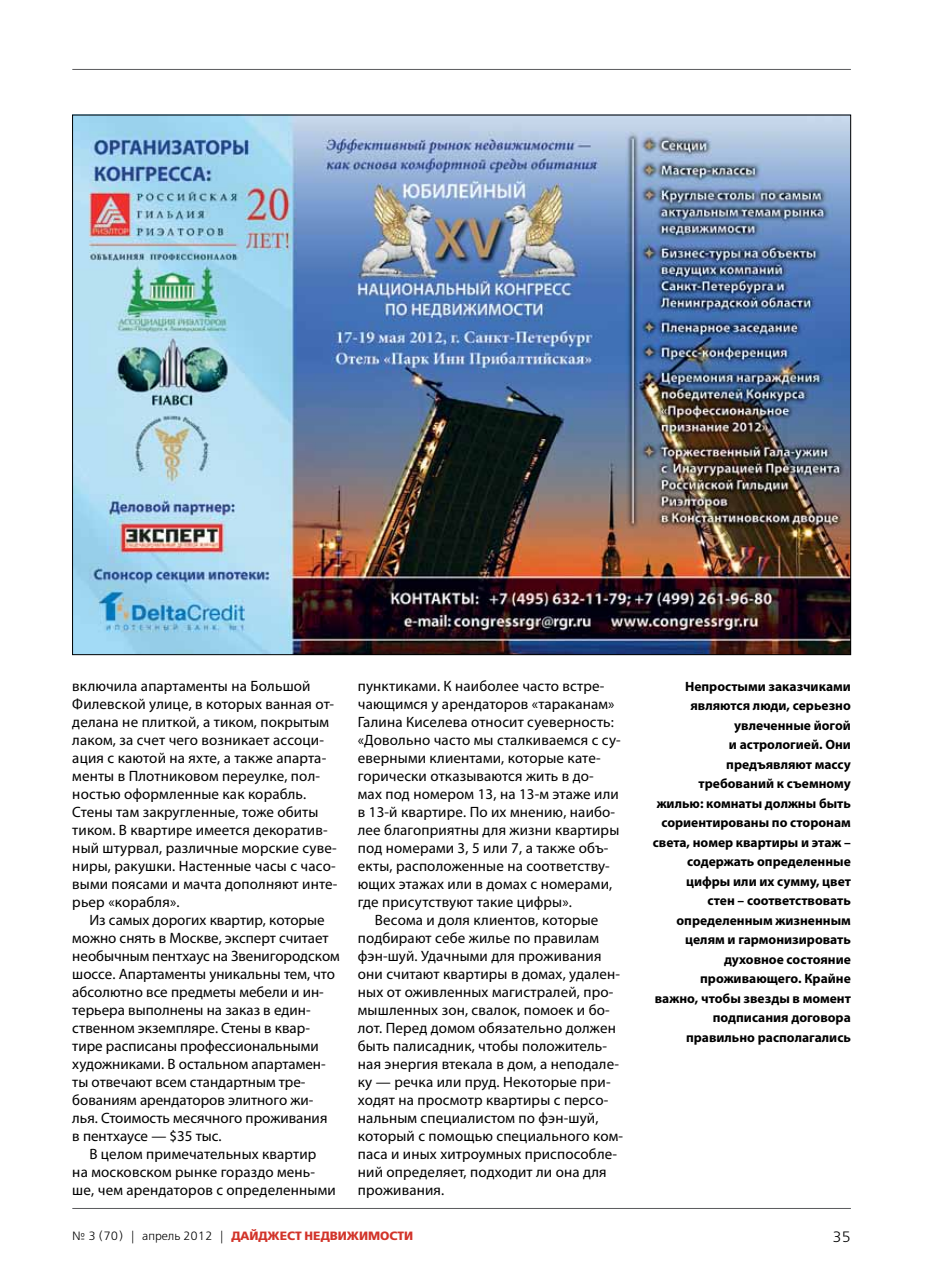
<style>
.page{position:relative;width:936px;height:1263px;background:#fff}
.page>*{position:absolute;margin:0;border:0;box-sizing:border-box;transform-origin:0 0}
.t1{font:15px/18px "Myriad Pro";letter-spacing:.01em;color:#000}
.t2{font:15px "Free Set Light C";color:#000}
.t3{font:700 13.5px/19.5px "Myriad Pro";color:#000;text-align:right}
.t4{font:12px "Free Set Bold C";color:#d2342a}
.s1{font-family:"Free Set Light C";color:#000}
</style>
<div class="page">
<hr style="left:72px;top:1208px;width:778px;height:1px;background:#58595b">
<hr style="left:72px;top:69px;width:778px;height:1px;background:#58595b">
<img style="left:74px;top:117px;width:774px;height:536px">
<p class="t1" style="left:72px;top:677px;width:266px">включила апартаменты на Большой Филевской улице, в которых ванная от&shy;делана не плиткой, а тиком, покрытым лаком, за счет чего возникает ассоци&shy;ация с каютой на яхте, а также апарта&shy;менты в Плотниковом переулке, пол&shy;ностью оформленные как корабль.<br>Стены там закругленные, тоже обиты тиком. В квартире имеется декоратив&shy;ный штурвал, различные морские суве&shy;ниры, ракушки. Настенные часы с часо&shy;выми поясами и мачта дополняют инте&shy;рьер «корабля».</p>
<p class="t1" style="left:89px;top:911px;width:237px">Из самых дорогих квартир, которые</p>
<p class="t1" style="left:72px;top:929px;width:258px">можно снять в Москве, эксперт считает</p>
<p class="t1" style="left:72px;top:947px;width:269px">необычным пентхаус на Звенигородском</p>
<p class="t1" style="left:72px;top:965px;width:264px">шоссе. Апартаменты уникальны тем, что</p>
<p class="t1" style="left:72px;top:983px;width:253px">абсолютно все предметы мебели и ин-</p>
<p class="t1" style="left:72px;top:1001px;width:240px">терьера выполнены на заказ в един-</p>
<p class="t1" style="left:72px;top:1019px;width:239px">ственном экземпляре. Стены в квар-</p>
<p class="t1" style="left:72px;top:1037px;width:248px">тире расписаны профессиональными</p>
<p class="t1" style="left:72px;top:1055px;width:255px">художниками. В остальном апартамен-</p>
<p class="t1" style="left:72px;top:1073px;width:235px">ты отвечают всем стандартным тре-</p>
<p class="t1" style="left:72px;top:1091px;width:242px">бованиям арендаторов элитного жи-</p>
<p class="t1" style="left:72px;top:1109px;width:256px">лья. Стоимость месячного проживания</p>
<p class="t1" style="left:72px;top:1127px;width:151px">в пентхаусе — $35 тыс.</p>
<p class="t1" style="left:89px;top:1145px;width:228px">В целом примечательных квартир</p>
<p class="t1" style="left:72px;top:1163px;width:244px">на московском рынке гораздо мень-</p>
<p class="t1" style="left:72px;top:1181px;width:265px">ше, чем арендаторов с определенными</p>
<p class="t1" style="left:358px;top:677px;width:264px">пунктиками. К наиболее часто встре&shy;чающимся у арендаторов «тараканам» Галина Киселева относит суеверность: «Довольно часто мы сталкиваемся с су&shy;еверными клиентами, которые кате&shy;горически отказываются жить в до&shy;мах под номером 13, на 13-м этаже или в 13-й квартире. По их мнению, наибо&shy;лее благоприятны для жизни квартиры под номерами 3, 5 или 7, а также объ&shy;екты, расположенные на соответству&shy;ющих этажах или в домах с номерами, где присутствуют такие цифры».</p>
<p class="t1" style="left:358px;top:911px;width:267px;text-indent:17px">Весома и доля клиентов, которые подбирают себе жилье по правилам фэн-шуй. Удачными для проживания они считают квартиры в домах, удален&shy;ных от оживленных магистралей, про&shy;мышленных зон, свалок, помоек и бо&shy;лот. Перед домом обязательно должен быть палисадник, чтобы положитель&shy;ная энергия втекала в дом, а неподале&shy;ку — речка или пруд. Некоторые при&shy;ходят на просмотр квартиры с персо&shy;нальным специалистом по фэн-шуй, который с помощью специального ком&shy;паса и иных хитроумных приспособле&shy;ний определяет, подходит ли она для проживания.</p>
<p class="t4" style="left:72px;top:1229px;width:342px"><span class="s1">№ 3 (70) | апрель 2012 |</span> ДАЙДЖЕСТ НЕДВИЖИМОСТИ</p>
<p class="t3" style="left:652px;top:676px;width:199px">Непростыми заказчиками являются люди, серьезно увлеченные йогой<br>и астрологией. Они предъявляют массу требований к съемному жилью: комнаты должны быть сориентированы по сторонам света, номер квартиры и этаж – содержать определенные цифры или их сумму, цвет<br>стен – соответствовать определенным жизненным целям и гармонизировать духовное состояние проживающего. Крайне<br>важно, чтобы звезды в момент подписания договора правильно располагались</p>
<p class="t2" style="left:832px;top:1229px;width:20px">35</p>
</div>
